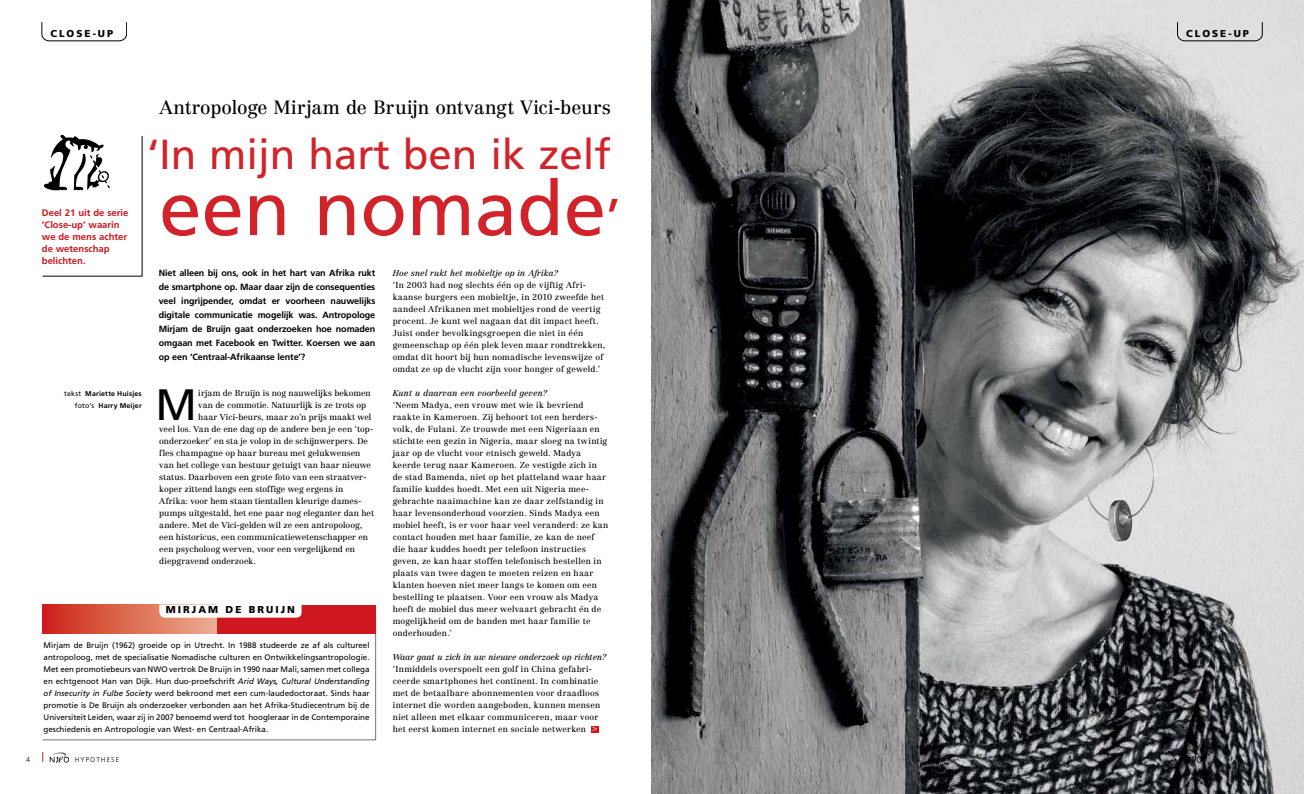
<style>
.page{position:relative;width:1304px;height:794px;background:#fff}
.page>*{position:absolute;margin:0;border:0;box-sizing:border-box;transform-origin:0 0}
.t1{font:76.2px "Frutiger";color:#d2232a}
.t2{font:43.9px "Frutiger";color:#000}
.t3{font:42px "Frutiger";color:#d2232a}
.t4{font:18.9px "Centennial";letter-spacing:-.005em;color:#000}
.t5{font:900 10px "Frutiger";letter-spacing:.2em;color:#000}
.t6{font:700 9.5px/12px "Frutiger";color:#ce171e}
.t7{font:700 9px/14px "Frutiger";letter-spacing:-.01em;color:#000;text-align:justify}
.t8{font:8.5px/12px "Centennial";letter-spacing:.015em;color:#000}
.t9{font:8.5px "Centennial";letter-spacing:-.005em;color:#000}
.t10{font:italic 8.5px "Centennial";letter-spacing:.005em;color:#000}
.t11{font:8.5px "Centennial";color:#fff}
.t12{font:8px/12px "Frutiger";color:#000;text-align:justify}
.t13{font:700 7px/12px "Frutiger";letter-spacing:.03em;color:#000;text-align:right}
.t14{font:300 7px "Frutiger";letter-spacing:.15em;color:#000}
.s1{font-size:51.9px}
.s2{font-weight:400}
.s3{font-style:italic}
</style>
<div class="page">
<img style="left:652px;top:0;width:652px;height:794px">
<hr style="left:142px;top:136px;width:1px;height:140px;background:#000">
<hr style="left:42px;top:276px;width:100px;height:1px;background:#000">
<svg style="left:43px;top:134px;width:67px;height:57px"></svg>
<svg style="left:42px;top:614px;width:334px;height:126px"></svg>
<svg style="left:41px;top:22px;width:86px;height:19px"></svg>
<img style="left:1181px;top:751px;width:24px;height:12px">
<svg style="left:1177px;top:22px;width:86px;height:19px;background:#d2d2d2"></svg>
<img style="left:49px;top:752px;width:20px;height:11px">
<div style="left:163px;top:604px;width:213px;height:29px;background:#ce171e"></div>
<div style="left:43px;top:604px;width:173px;height:29px;background:linear-gradient(to right,#ce2416,#ecb090)"></div>
<div style="left:159px;top:604px;width:143px;height:13px;background:#fff"></div>
<div style="left:591px;top:726px;width:7px;height:7px;background:#ce171e"></div>
<p class="t5" style="left:50px;top:27px;width:64px">CLOSE-UP</p>
<p class="t5" style="left:1186px;top:27px;width:64px">CLOSE-UP</p>
<p class="t6" style="left:42px;top:207px;width:88px">Deel 21 uit de serie ‘Close-up’ waarin we de mens achter de wetenschap belichten.</p>
<h3 class="t4" style="left:159px;top:96px;width:453px">Antropologe Mirjam de Bruijn ontvangt Vici-beurs</h3>
<h3 class="t3" style="left:147px;top:129px;width:465px">‘In mijn hart ben ik zelf</h3>
<h1 class="t1" style="left:159px;top:164px;width:463px">een nomade<span class="s1">’</span></h1>
<p class="t13" style="left:64px;top:387px;width:79px"><span class="s2">tekst</span> Mariette Huisjes <span class="s2">foto’s</span> Harry Meijer</p>
<p class="t7" style="left:159px;top:266px;width:218px">Niet alleen bij ons, ook in het hart van Afrika rukt de smartphone op. Maar daar zijn de consequenties veel ingrijpender, omdat er voorheen nauwelijks digitale communicatie mogelijk was. Antropologe Mirjam de Bruijn gaat onderzoeken hoe nomaden omgaan met Facebook en Twitter. Koersen we aan op een ‘Centraal-Afrikaanse lente’?</p>
<h2 class="t2" style="left:155px;top:379px;width:43px">M</h2>
<p class="t9" style="left:198px;top:388px;width:174px">irjam de Bruijn is nog nauwelijks bekomen</p>
<p class="t8" style="left:198px;top:399px;width:169px">van de commotie. Natuurlijk is ze trots op</p>
<p class="t8" style="left:198px;top:411px;width:175px">haar Vici-beurs, maar zo’n prijs maakt wel</p>
<p class="t9" style="left:159px;top:424px;width:215px">veel los. Van de ene dag op de andere ben je een ‘top-</p>
<p class="t9" style="left:159px;top:436px;width:210px">onderzoeker’ en sta je volop in de schijnwerpers. De</p>
<p class="t9" style="left:159px;top:448px;width:203px">fles champagne op haar bureau met gelukwensen</p>
<p class="t8" style="left:159px;top:459px;width:213px">van het college van bestuur getuigt van haar nieuwe</p>
<p class="t8" style="left:159px;top:471px;width:209px">status. Daarboven een grote foto van een straatver-</p>
<p class="t8" style="left:159px;top:483px;width:186px">koper zittend langs een stoffige weg ergens in</p>
<p class="t8" style="left:159px;top:495px;width:204px">Afrika: voor hem staan tientallen kleurige dames-</p>
<p class="t9" style="left:159px;top:508px;width:216px">pumps uitgestald, het ene paar nog eleganter dan het</p>
<p class="t9" style="left:159px;top:520px;width:204px">andere. Met de Vici-gelden wil ze een antropoloog,</p>
<p class="t8" style="left:159px;top:531px;width:210px">een historicus, een communicatiewetenschapper en</p>
<p class="t9" style="left:159px;top:544px;width:197px">een psycholoog werven, voor een vergelijkend en</p>
<p class="t9" style="left:159px;top:556px;width:98px">diepgravend onderzoek.</p>
<p class="t5" style="left:166px;top:604px;width:68px">MIR JAM DE</p>
<p class="t5" style="left:249px;top:604px;width:17px">BRUI</p>
<p class="t5" style="left:281px;top:604px;width:14px">JN</p>
<p class="t12" style="left:44px;top:639px;width:328px">Mirjam de Bruijn (1962) groeide op in Utrecht. In 1988 studeerde ze af als cultureel antropoloog, met de specialisatie Nomadische culturen en Ontwikkelingsantropologie.<br>Met een promotiebeurs van NWO vertrok De Bruijn in 1990 naar Mali, samen met collega en echtgenoot Han van Dijk. Hun duo-proefschrift <span class="s3">Arid Ways, Cultural Understanding of Insecurity in Fulbe Society</span> werd bekroond met een cum-laudedoctoraat. Sinds haar promotie is De Bruijn als onderzoeker verbonden aan het Afrika-Studiecentrum bij de Universiteit Leiden, waar zij in 2007 benoemd werd tot hoogleraar in de Contemporaine geschiedenis en Antropologie van West- en Centraal-Afrika.</p>
<p class="t14" style="left:26px;top:755px;width:5px">4</p>
<p class="t14" style="left:75px;top:755px;width:46px">HYPOTHESE</p>
<p class="t10" style="left:393px;top:268px;width:167px">Hoe snel rukt het mobieltje op in Afrika?</p>
<p class="t8" style="left:393px;top:279px;width:214px">‘In 2003 had nog slechts één op de vijftig Afri&shy;kaanse burgers een mobieltje, in 2010 zweefde het aandeel Afrikanen met mobieltjes rond de veertig procent. Je kunt wel nagaan dat dit impact heeft.<br>Juist onder bevolkingsgroepen die niet in één gemeenschap op één plek leven maar rondtrekken, omdat dit hoort bij hun nomadische levenswijze of omdat ze op de vlucht zijn voor honger of geweld.’</p>
<p class="t10" style="left:393px;top:388px;width:156px">Kunt u daarvan een voorbeeld geven?</p>
<p class="t8" style="left:393px;top:399px;width:217px">‘Neem Madya, een vrouw met wie ik bevriend raakte in Kameroen. Zij behoort tot een herders&shy;volk, de Fulani. Ze trouwde met een Nigeriaan en stichtte een gezin in Nigeria, maar sloeg na twintig jaar op de vlucht voor etnisch geweld. Madya keerde terug naar Kameroen. Ze vestigde zich in de stad Bamenda, niet op het platteland waar haar familie kuddes hoedt. Met een uit Nigeria mee&shy;gebrachte naaimachine kan ze daar zelfstandig in haar levensonderhoud voorzien. Sinds Madya een mobiel heeft, is er voor haar veel veranderd: ze kan contact houden met haar familie, ze kan de neef die haar kuddes hoedt per telefoon instructies geven, ze kan haar stoffen telefonisch bestellen in plaats van twee dagen te moeten reizen en haar klanten hoeven niet meer langs te komen om een bestelling te plaatsen. Voor een vrouw als Madya heeft de mobiel dus meer welvaart gebracht én de mogelijkheid om de banden met haar familie te onderhouden.’</p>
<p class="t10" style="left:393px;top:652px;width:215px">Waar gaat u zich in uw nieuwe onderzoek op richten?</p>
<p class="t8" style="left:393px;top:663px;width:209px">‘Inmiddels overspoelt een golf in China gefabri&shy;ceerde smartphones het continent. In combinatie met de betaalbare abonnementen voor draadloos internet die worden aangeboden, kunnen mensen niet alleen met elkaar communiceren, maar voor het eerst komen internet en sociale netwerken</p>
<p class="t11" style="left:592px;top:723px;width:7px">&gt;</p>
</div>
